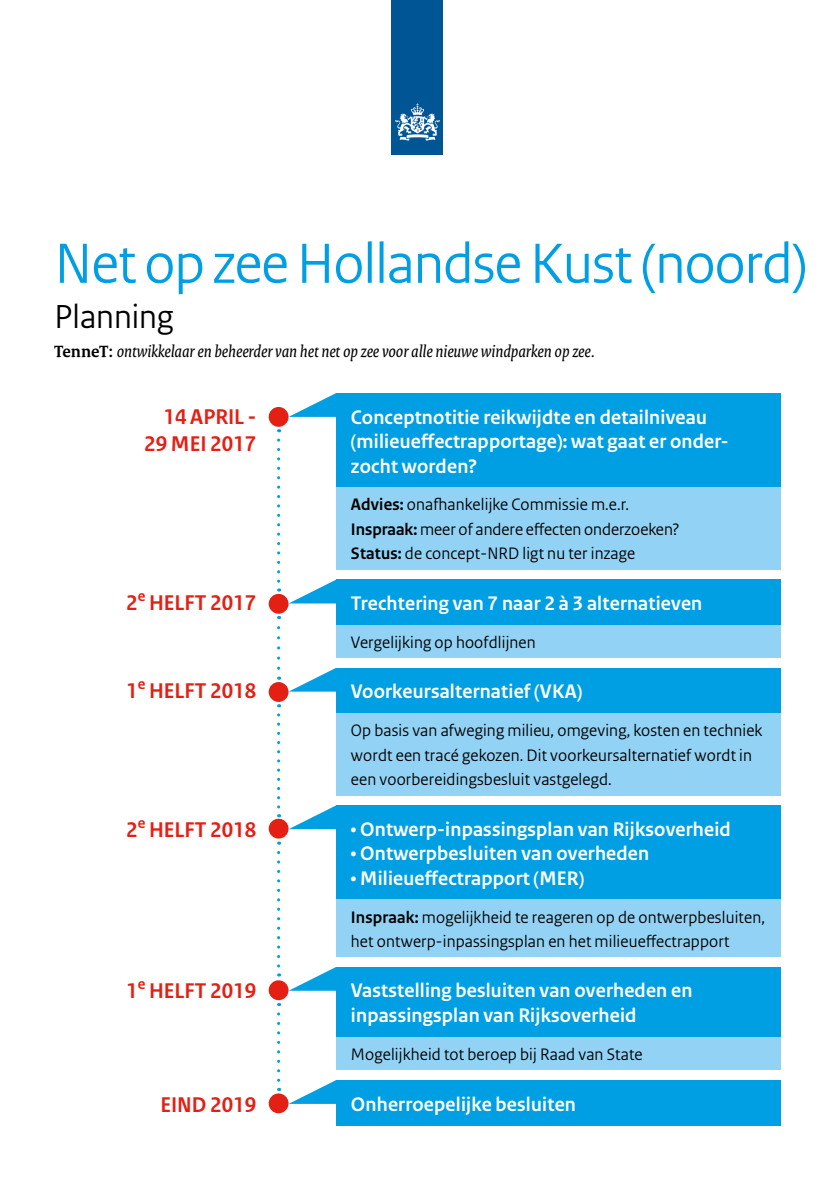
<style>
.page{position:relative;width:835px;height:1180px;background:#fff}
.page>*{position:absolute;margin:0;border:0;box-sizing:border-box;transform-origin:0 0}
.t1{font:59.5px "Rijksoverheid Sans Heading";letter-spacing:-.015em;color:#009fe3}
.t2{font:35px "Rijksoverheid Sans Heading";color:#000}
.t3{font:700 22.4px/26.9px "Rijksoverheid Sans Heading";color:#e41f13;text-align:right}
.t4{font:700 20.65px/24.5px "Rijksoverheid Sans Heading";letter-spacing:.01em;color:#fff}
.t5{font:17.5px/24.5px "Rijksoverheid Sans Heading";letter-spacing:.01em;color:#000}
.t6{font:italic 17.5px "Rijksoverheid Serif";color:#000}
.s1{font-weight:700;font-style:normal}
.s2{font-weight:700}
</style>
<div class="page">
<div style="left:336px;top:393px;width:444px;height:94px;background:#009fe3"></div>
<div style="left:336px;top:580px;width:444px;height:45px;background:#009fe3"></div>
<div style="left:336px;top:668px;width:444px;height:45px;background:#009fe3"></div>
<div style="left:336px;top:487px;width:444px;height:83px;background:#92d2f4"></div>
<div style="left:336px;top:625px;width:444px;height:33px;background:#92d2f4"></div>
<div style="left:336px;top:713px;width:444px;height:82px;background:#92d2f4"></div>
<svg style="left:277px;top:852px;width:3px;height:124px"></svg>
<svg style="left:277px;top:1014px;width:3px;height:77px"></svg>
<svg style="left:277px;top:440px;width:3px;height:151px"></svg>
<svg style="left:277px;top:627px;width:3px;height:53px"></svg>
<svg style="left:277px;top:715px;width:3px;height:102px"></svg>
<div style="left:268px;top:407px;width:20px;height:20px;background:#e41f13;border-radius:50%"></div>
<div style="left:268px;top:594px;width:20px;height:20px;background:#e41f13;border-radius:50%"></div>
<div style="left:268px;top:682px;width:20px;height:20px;background:#e41f13;border-radius:50%"></div>
<div style="left:268px;top:819px;width:20px;height:19px;background:#e41f13;border-radius:50%"></div>
<div style="left:268px;top:980px;width:20px;height:20px;background:#e41f13;border-radius:50%"></div>
<div style="left:268px;top:1093px;width:20px;height:20px;background:#e41f13;border-radius:50%"></div>
<svg style="left:288px;top:580px;width:48px;height:23px"></svg>
<svg style="left:288px;top:668px;width:48px;height:23px"></svg>
<svg style="left:288px;top:393px;width:48px;height:24px"></svg>
<div style="left:336px;top:805px;width:444px;height:94px;background:#009fe3"></div>
<div style="left:336px;top:967px;width:444px;height:69px;background:#009fe3"></div>
<div style="left:336px;top:1080px;width:444px;height:45px;background:#009fe3"></div>
<div style="left:336px;top:899px;width:444px;height:58px;background:#92d2f4"></div>
<div style="left:336px;top:1036px;width:444px;height:33px;background:#92d2f4"></div>
<svg style="left:288px;top:805px;width:48px;height:24px"></svg>
<svg style="left:288px;top:967px;width:48px;height:23px"></svg>
<svg style="left:288px;top:1080px;width:48px;height:24px"></svg>
<div style="left:391px;top:0;width:52px;height:155px;background:#005694"></div>
<svg style="left:395px;top:103px;width:45px;height:38px"></svg>
<h1 class="t1" style="left:55px;top:229px;width:754px">Net op zee Hollandse Kust (noord)</h1>
<h2 class="t2" style="left:55px;top:297px;width:120px">Planning</h2>
<p class="t6" style="left:55px;top:341px;width:542px"><span class="s1">TenneT:</span> ontwikkelaar en beheerder van het net op zee voor alle nieuwe windparken op zee.</p>
<p class="t3" style="left:144px;top:404px;width:113px">14 APRIL -<br>29 MEI 2017</p>
<p class="t4" style="left:351px;top:405px;width:379px">Conceptnotitie reikwijdte en detailniveau (milieueffectrapportage): wat gaat er onder&shy;zocht worden?</p>
<p class="t5" style="left:351px;top:493px;width:330px"><span class="s2">Advies:</span> onafhankelijke Commissie m.e.r.<br><span class="s2">Inspraak:</span> meer of andere effecten onderzoeken?<br><span class="s2">Status:</span> de concept-NRD ligt nu ter inzage</p>
<p class="t3" style="left:126px;top:590px;width:131px">2<sup>e</sup> HELFT 2017</p>
<p class="t4" style="left:351px;top:591px;width:353px">Trechtering van 7 naar 2 à 3 alternatieven</p>
<p class="t5" style="left:351px;top:630px;width:186px">Vergelijking op hoofdlijnen</p>
<p class="t3" style="left:126px;top:678px;width:131px">1<sup>e</sup> HELFT 2018</p>
<p class="t4" style="left:351px;top:679px;width:233px">Voorkeursalternatief (VKA)</p>
<p class="t5" style="left:351px;top:718px;width:413px">Op basis van afweging milieu, omgeving, kosten en techniek wordt een tracé gekozen. Dit voorkeursalternatief wordt in een voorbereidingsbesluit vastgelegd.</p>
<p class="t3" style="left:126px;top:817px;width:131px">2<sup>e</sup> HELFT 2018</p>
<p class="t4" style="left:351px;top:817px;width:381px">• Ontwerp-inpassingsplan van Rijksoverheid</p>
<p class="t4" style="left:351px;top:842px;width:300px">• Ontwerpbesluiten van overheden</p>
<p class="t4" style="left:351px;top:866px;width:235px">• Milieueffectrapport (MER)</p>
<p class="t5" style="left:351px;top:905px;width:415px"><span class="s2">Inspraak:</span> mogelijkheid te reageren op de ontwerpbesluiten, het ontwerp-inpassingsplan en het milieueffectrapport</p>
<p class="t3" style="left:126px;top:978px;width:131px">1<sup>e</sup> HELFT 2019</p>
<p class="t4" style="left:351px;top:979px;width:343px">Vaststelling besluiten van overheden en inpassingsplan van Rijksoverheid</p>
<p class="t5" style="left:351px;top:1042px;width:293px">Mogelijkheid tot beroep bij Raad van State</p>
<p class="t3" style="left:160px;top:1091px;width:97px">EIND 2019</p>
<p class="t4" style="left:351px;top:1092px;width:226px">Onherroepelijke besluiten</p>
</div>
